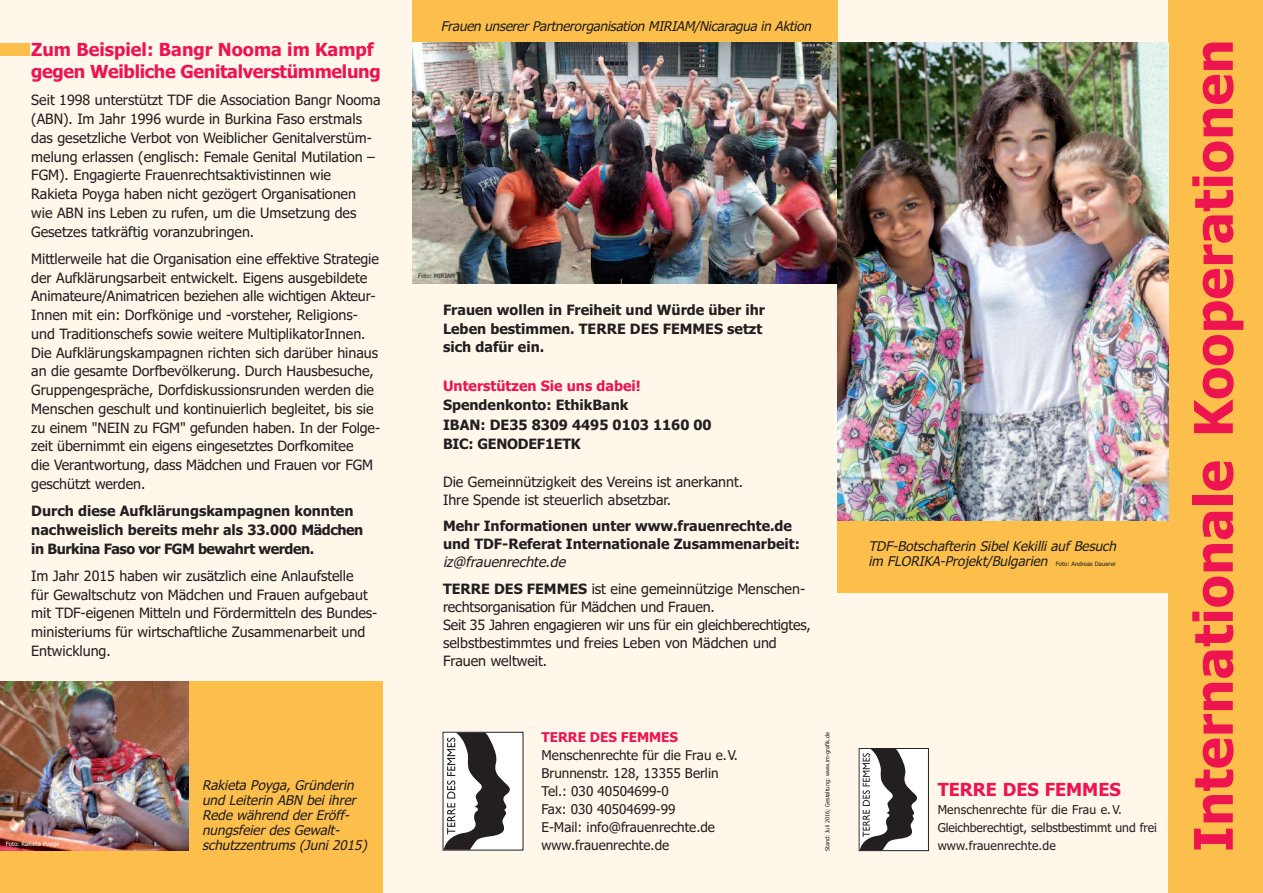
<style>
.page{position:relative;width:1263px;height:893px;background:#fef7ea}
.page>*{position:absolute;margin:0;border:0;box-sizing:border-box;transform-origin:0 0}
.t1{font:700 53.25px "Tahoma";letter-spacing:.005em;color:#ed1450}
.t2{font:700 18px/22.5px "Tahoma";letter-spacing:-.02em;color:#ed1450}
.t3{font:700 18px "Tahoma";color:#ed1450}
.t4{font:14.25px/18.8px "Tahoma";color:#231f20}
.t5{font:700 14.25px/18.8px "Tahoma";color:#231f20}
.t6{font:700 14.25px "Tahoma";color:#ed1450}
.t7{font:italic 13.5px/15px "Tahoma";color:#231f20}
.t8{font:13.5px/18px "Tahoma";color:#231f20}
.t9{font:700 13.5px "Tahoma";color:#ed1450}
.t10{font:12.15px/18px "Tahoma";letter-spacing:-.005em;color:#231f20}
.t11{font:6px "Tahoma";color:#231f20}
.t12{font:6px "Tahoma";color:#fff}
.t13{font:5.7px "Tahoma";letter-spacing:-.005em;color:#231f20}
.s1{font-style:italic}
.s2{font-weight:700}
</style>
<div class="page">
<div style="left:412px;top:0;width:426px;height:278px;background:#fdbf4c"></div>
<img style="left:412px;top:43px;width:426px;height:241px">
<div style="left:1168px;top:0;width:95px;height:893px;background:#fdbf4c"></div>
<div style="left:0;top:43px;width:30px;height:13px;background:#fdbf4c"></div>
<div style="left:443px;top:732px;width:80px;height:118px;background:#fff"></div>
<svg style="left:443px;top:732px;width:67px;height:118px"></svg>
<div style="left:0;top:681px;width:382px;height:212px;background:#fdbf4c"></div>
<img style="left:0;top:681px;width:189px;height:169px">
<img style="left:838px;top:43px;width:330px;height:478px">
<div style="left:838px;top:521px;width:333px;height:72px;background:#fdbf4c"></div>
<div style="left:859px;top:748px;width:69px;height:103px;background:#fff"></div>
<div style="left:859px;top:748px;width:70px;height:103px;border:1px solid #231f20"></div>
<svg style="left:859px;top:749px;width:58px;height:101px"></svg>
<p class="t2" style="left:31px;top:38px;width:351px">Zum Beispiel: Bangr Nooma im Kampf gegen Weibliche Genitalverstümmelung</p>
<p class="t4" style="left:31px;top:91px;width:351px">Seit 1998 unterstützt TDF die Association Bangr Nooma (ABN). Im Jahr 1996 wurde in Burkina Faso erstmals das gesetzliche Verbot von Weiblicher Genitalverstüm&shy;melung erlassen (englisch: Female Genital Mutilation – FGM). Engagierte Frauenrechtsaktivistinnen wie Rakieta Poyga haben nicht gezögert Organisationen wie ABN ins Leben zu rufen, um die Umsetzung des Gesetzes tatkräftig voranzubringen.</p>
<p class="t4" style="left:31px;top:250px;width:350px">Mittlerweile hat die Organisation eine effektive Strategie der Aufklärungsarbeit entwickelt. Eigens ausgebildete Animateure/Animatricen beziehen alle wichtigen Akteur-Innen mit ein: Dorfkönige und -vorsteher, Religions&shy;und Traditionschefs sowie weitere MultiplikatorInnen.<br>Die Aufklärungskampagnen richten sich darüber hinaus an die gesamte Dorfbevölkerung. Durch Hausbesuche, Gruppengespräche, Dorfdiskussionsrunden werden die Menschen geschult und kontinuierlich begleitet, bis sie zu einem "NEIN zu FGM" gefunden haben. In der Folge&shy;zeit übernimmt ein eigens eingesetztes Dorfkomitee<br>die Verantwortung, dass Mädchen und Frauen vor FGM geschützt werden.</p>
<p class="t5" style="left:31px;top:502px;width:333px">Durch diese Aufklärungskampagnen konnten nachweislich bereits mehr als 33.000 Mädchen in Burkina Faso vor FGM bewahrt werden.</p>
<p class="t4" style="left:31px;top:567px;width:348px">Im Jahr 2015 haben wir zusätzlich eine Anlaufstelle<br>für Gewaltschutz von Mädchen und Frauen aufgebaut mit TDF-eigenen Mitteln und Fördermitteln des Bundes&shy;ministeriums für wirtschaftliche Zusammenarbeit und Entwicklung.</p>
<p class="t12" style="left:6px;top:840px;width:55px">Foto: Rakieta Poyga</p>
<p class="t7" style="left:202px;top:778px;width:170px">Rakieta Poyga, Gründerin und Leiterin ABN bei ihrer<br>Rede während der Eröff&shy;nungsfeier des Gewalt&shy;schutzzentrums (Juni 2015)</p>
<p class="t7" style="left:441px;top:19px;width:375px">Frauen unserer Partnerorganisation MIRIAM/Nicaragua in Aktion</p>
<p class="t11" style="left:418px;top:272px;width:38px">Foto: MIRIAM</p>
<p class="t5" style="left:443px;top:300px;width:323px">Frauen wollen in Freiheit und Würde über ihr<br>Leben bestimmen. TERRE DES FEMMES setzt sich dafür ein.</p>
<p class="t6" style="left:443px;top:377px;width:199px">Unterstützen Sie uns dabei!</p>
<p class="t5" style="left:443px;top:395px;width:270px;line-height:19.5px">Spendenkonto: EthikBank<br>IBAN: DE35 8309 4495 0103 1160 00<br>BIC: GENODEF1ETK</p>
<p class="t4" style="left:443px;top:473px;width:302px;line-height:18px">Die Gemeinnützigkeit des Vereins ist anerkannt.<br>Ihre Spende ist steuerlich absetzbar.</p>
<p class="t5" style="left:443px;top:517px;width:358px;line-height:18px">Mehr Informationen unter www.frauenrechte.de und TDF-Referat Internationale Zusammenarbeit:</p>
<p class="t4" style="left:443px;top:549px;width:364px;line-height:26.5px"><span class="s1">iz@frauenrechte.de<br></span><span class="s2">TERRE DES FEMMES</span> ist eine gemeinnützige Menschen-</p>
<p class="t4" style="left:443px;top:598px;width:369px;line-height:18px">rechtsorganisation für Mädchen und Frauen.<br>Seit 35 Jahren engagieren wir uns für ein gleichberechtigtes, selbstbestimmtes und freies Leben von Mädchen und Frauen weltweit.</p>
<p class="t9" style="left:541px;top:730px;width:138px">TERRE DES FEMMES</p>
<p class="t8" style="left:541px;top:747px;width:198px">Menschenrechte für die Frau e.V.<br>Brunnenstr. 128, 13355 Berlin<br>Tel.: 030 40504699-0<br>Fax: 030 40504699-99<br>E-Mail: info@frauenrechte.de www.frauenrechte.de</p>
<p class="t13" style="left:824px;top:851px;width:121px;rotate:-90deg">Stand: Juli 2016; Gestaltung: www.im-grafik.de</p>
<p class="t7" style="left:868px;top:538px;width:253px">TDF-Botschafterin Sibel Kekilli auf Besuch im FLORIKA-Projekt/Bulgarien</p>
<p class="t11" style="left:1056px;top:560px;width:62px">Foto: Andreas Dauerer</p>
<p class="t3" style="left:938px;top:779px;width:185px">TERRE DES FEMMES</p>
<p class="t10" style="left:938px;top:801px;width:221px">Menschenrechte für die Frau e.V.<br>Gleichberechtigt, selbstbestimmt und frei www.frauenrechte.de</p>
<h1 class="t1" style="left:1183px;top:852px;width:814px;rotate:-90deg">Internationale Kooperationen</h1>
</div>
